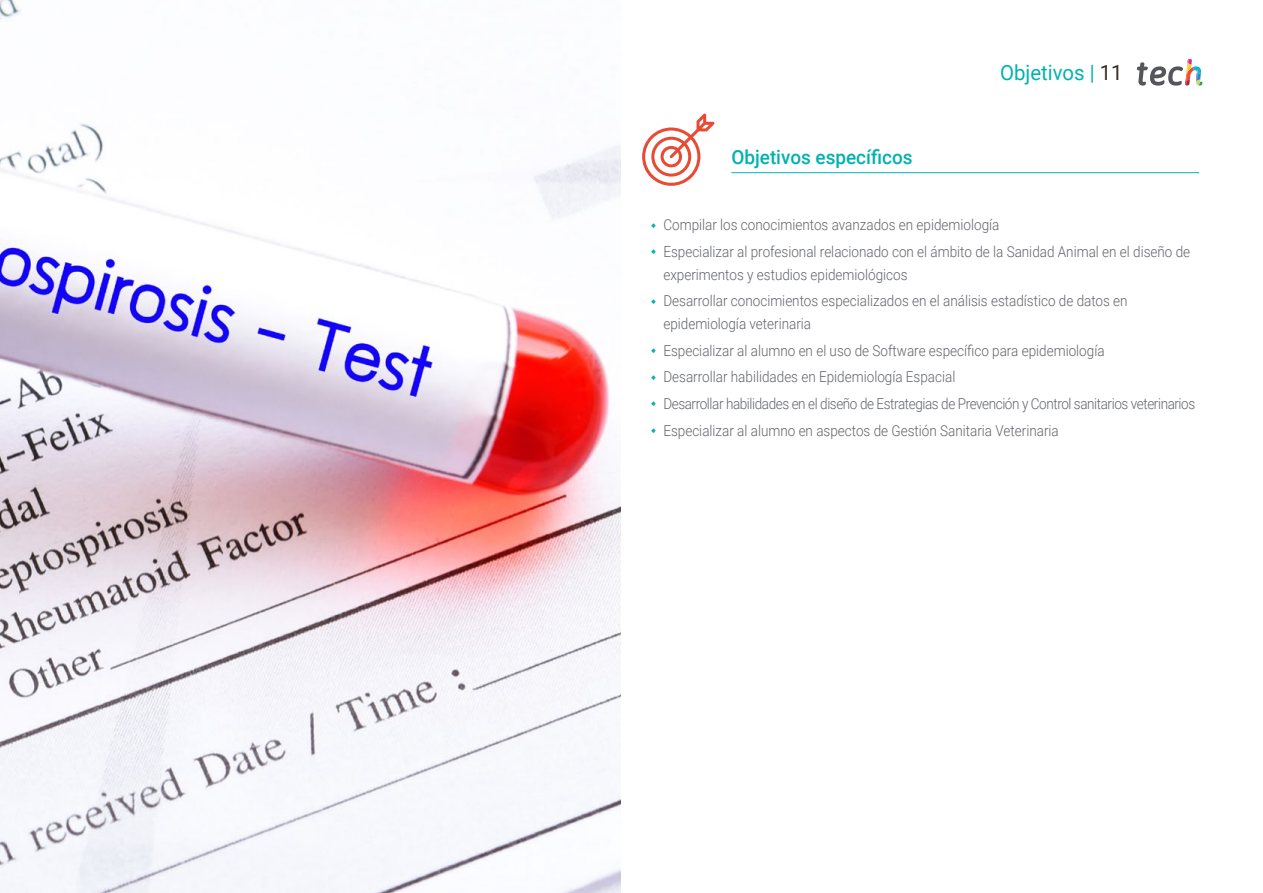
<style>
.page{position:relative;width:1263px;height:893px;background:#fff}
.page>*{position:absolute;margin:0;border:0;box-sizing:border-box;transform-origin:0 0}
.t1{font:21px "Roboto";color:#00b2af}
.t2{font:500 19.5px "Roboto";color:#00b2af}
.t3{font:300 15px/26.7px "Roboto";color:#61646a;scale:.9 1}
.s1{color:#312e20}
</style>
<div class="page">
<img style="left:0;top:0;width:621px;height:893px">
<hr style="left:731px;top:172px;width:468px;height:1px;background:#00b2af">
<svg style="left:642px;top:113px;width:72px;height:73px"></svg>
<svg style="left:1137px;top:59px;width:65px;height:27px"></svg>
<h2 class="t2" style="left:731px;top:144px;width:183px">Objetivos específicos</h2>
<h1 class="t1" style="left:1000px;top:57px;width:124px">Objetivos | <span class="s1">11</span></h1>
<p class="t3" style="left:663px;top:211px;width:587px">Compilar los conocimientos avanzados en epidemiología<br>Especializar al profesional relacionado con el ámbito de la Sanidad Animal en el diseño de</p>
<p class="t3" style="left:663px;top:260px;width:517px">experimentos y estudios epidemiológicos<br>Desarrollar conocimientos especializados en el análisis estadístico de datos en</p>
<p class="t3" style="left:663px;top:310px;width:592px">epidemiología veterinaria<br>Especializar al alumno en el uso de Software específico para epidemiología<br>Desarrollar habilidades en Epidemiología Espacial<br>Desarrollar habilidades en el diseño de Estrategias de Prevención y Control sanitarios veterinarios Especializar al alumno en aspectos de Gestión Sanitaria Veterinaria</p>
</div>
